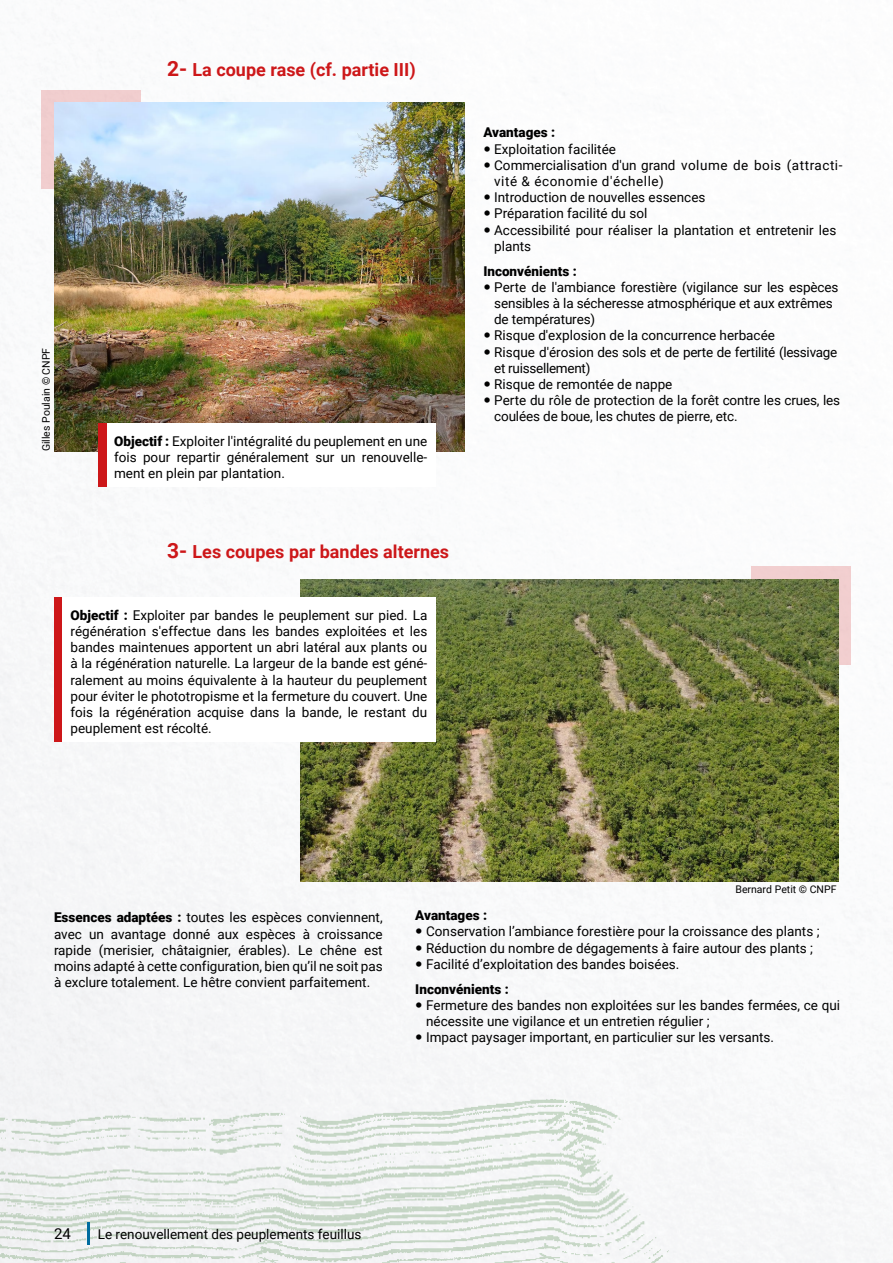
<style>
.page{position:relative;width:893px;height:1263px;background:#fff}
.page>*{position:absolute;margin:0;border:0;box-sizing:border-box;transform-origin:0 0}
.t1{font:700 18px "Roboto";color:#cd1719}
.t2{font:15px "Roboto";color:#000}
.t3{font:13.5px/16.2px "Roboto";color:#000}
.t4{font:900 13.5px "Roboto";color:#000}
.t5{font:10.5px "Roboto";color:#000}
.s1{font-size:21px}
.s2{font-weight:900}
</style>
<div class="page">
<img style="left:0;top:50px;width:893px;height:1213px">
<img style="left:0;top:1092px;width:696px;height:171px">
<hr style="left:87px;top:1222px;width:3px;height:22px;background:#016c9f">
<div style="left:751px;top:566px;width:99px;height:98px;background:#f1cfcf"></div>
<div style="left:41px;top:91px;width:99px;height:98px;background:#f1cece"></div>
<img style="left:54px;top:103px;width:411px;height:348px">
<img style="left:301px;top:579px;width:538px;height:303px">
<div style="left:106px;top:423px;width:330px;height:64px;background:#fff"></div>
<div style="left:98px;top:423px;width:8px;height:64px;background:#cd1719"></div>
<div style="left:54px;top:597px;width:9px;height:145px;background:#cd1719"></div>
<div style="left:62px;top:597px;width:374px;height:145px;background:#fff"></div>
<hr style="left:892px;top:42px;width:1px;height:40px;background:#387931">
<svg style="left:484px;top:146px;width:6px;height:5px"></svg>
<svg style="left:484px;top:162px;width:6px;height:6px"></svg>
<svg style="left:484px;top:195px;width:6px;height:5px"></svg>
<svg style="left:484px;top:211px;width:6px;height:5px"></svg>
<svg style="left:484px;top:227px;width:6px;height:5px"></svg>
<svg style="left:484px;top:284px;width:6px;height:5px"></svg>
<svg style="left:484px;top:333px;width:6px;height:5px"></svg>
<svg style="left:484px;top:349px;width:6px;height:5px"></svg>
<svg style="left:484px;top:381px;width:6px;height:6px"></svg>
<svg style="left:484px;top:398px;width:6px;height:5px"></svg>
<svg style="left:416px;top:929px;width:6px;height:5px"></svg>
<svg style="left:416px;top:945px;width:6px;height:5px"></svg>
<svg style="left:416px;top:961px;width:6px;height:5px"></svg>
<svg style="left:416px;top:1002px;width:6px;height:5px"></svg>
<svg style="left:416px;top:1034px;width:6px;height:6px"></svg>
<h1 class="t1" style="left:167px;top:57px;width:250px"><span class="s1">2-</span> La coupe rase (cf. partie III)</h1>
<p class="t5" style="left:39px;top:451px;width:105px;rotate:-90deg">Gilles Poulain © CNPF</p>
<p class="t3" style="left:114px;top:432px;width:315px;text-align:justify"><span class="s2">Objectif :</span> Exploiter l'intégralité du peuplement en une fois pour repartir généralement sur un renouvelle&shy;ment en plein par plantation.</p>
<h1 class="t1" style="left:167px;top:539px;width:284px"><span class="s1">3-</span> Les coupes par bandes alternes</h1>
<p class="t3" style="left:71px;top:606px;width:358px;text-align:justify"><span class="s2">Objectif :</span> Exploiter par bandes le peuplement sur pied. La régénération s'effectue dans les bandes exploitées et les bandes maintenues apportent un abri latéral aux plants ou à la régénération naturelle. La largeur de la bande est géné&shy;ralement au moins équivalente à la hauteur du peuplement pour éviter le phototropisme et la fermeture du couvert. Une fois la régénération acquise dans la bande, le restant du peuplement est récolté.</p>
<p class="t4" style="left:483px;top:123px;width:73px">Avantages :</p>
<p class="t3" style="left:494px;top:140px;width:350px">Exploitation facilitée<br>Commercialisation d'un grand volume de bois (attracti&shy;vité &amp; économie d'échelle)<br>Introduction de nouvelles essences<br>Préparation facilité du sol<br>Accessibilité pour réaliser la plantation et entretenir les plants</p>
<p class="t4" style="left:483px;top:261px;width:95px">Inconvénients :</p>
<p class="t3" style="left:494px;top:278px;width:347px">Perte de l'ambiance forestière (vigilance sur les espèces sensibles à la sécheresse atmosphérique et aux extrêmes de températures)<br>Risque d'explosion de la concurrence herbacée<br>Risque d'érosion des sols et de perte de fertilité (lessivage et ruissellement)<br>Risque de remontée de nappe<br>Perte du rôle de protection de la forêt contre les crues, les coulées de boue, les chutes de pierre, etc.</p>
<p class="t5" style="left:735px;top:882px;width:103px">Bernard Petit © CNPF</p>
<p class="t3" style="left:54px;top:909px;width:330px;text-align:justify"><span class="s2">Essences adaptées :</span> toutes les espèces conviennent, avec un avantage donné aux espèces à croissance rapide (merisier, châtaignier, érables). Le chêne est moins adapté à cette configuration, bien qu’il ne soit pas à exclure totalement. Le hêtre convient parfaitement.</p>
<p class="t4" style="left:415px;top:906px;width:73px">Avantages :</p>
<p class="t3" style="left:426px;top:923px;width:395px">Conservation l’ambiance forestière pour la croissance des plants ;<br>Réduction du nombre de dégagements à faire autour des plants ;<br>Facilité d’exploitation des bandes boisées.</p>
<p class="t4" style="left:415px;top:979px;width:95px">Inconvénients :</p>
<p class="t3" style="left:426px;top:996px;width:415px">Fermeture des bandes non exploitées sur les bandes fermées, ce qui nécessite une vigilance et un entretien régulier ;<br>Impact paysager important, en particulier sur les versants.</p>
<p class="t2" style="left:54px;top:1223px;width:18px">24</p>
<p class="t3" style="left:98px;top:1226px;width:265px">Le renouvellement des peuplements feuillus</p>
</div>
